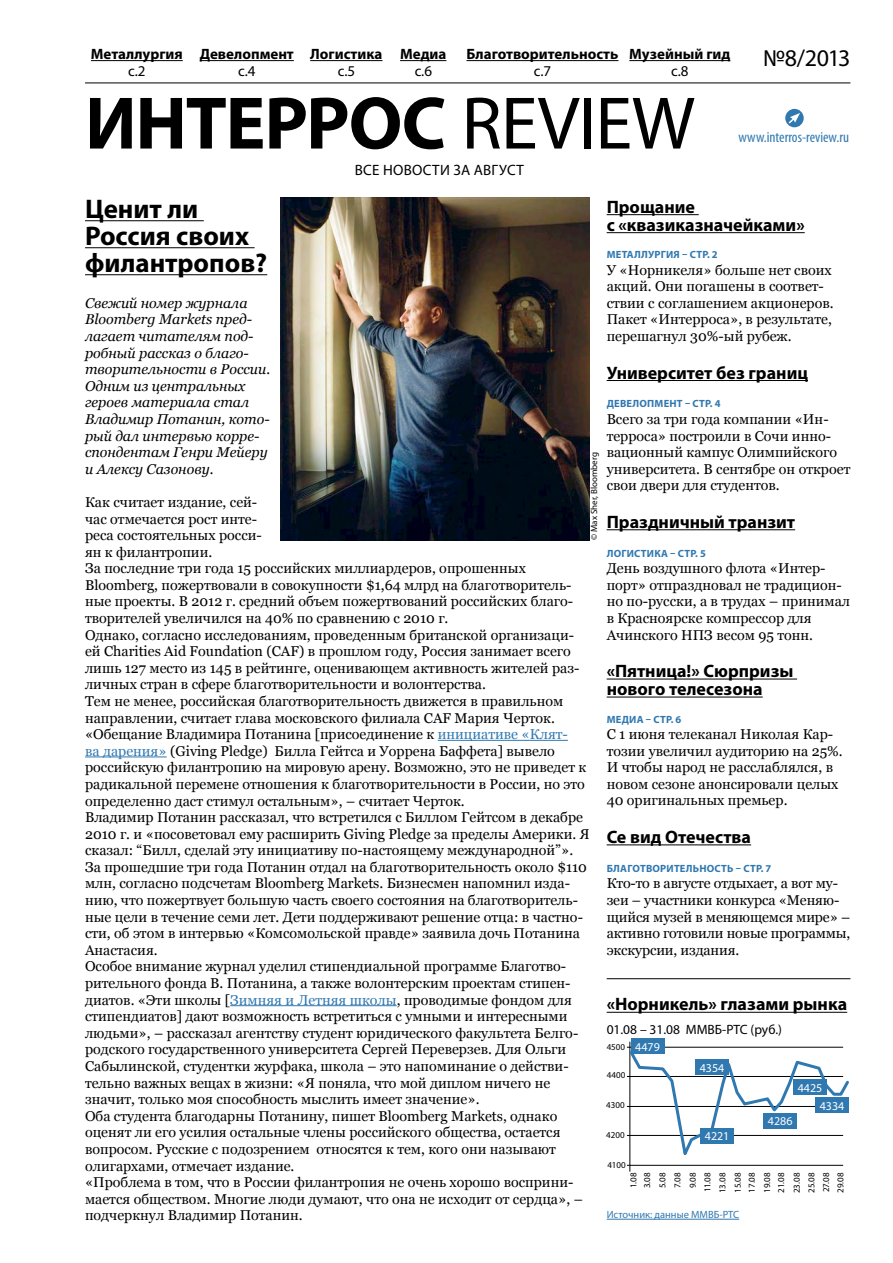
<style>
.page{position:relative;width:893px;height:1263px;background:#fff}
.page>*{position:absolute;margin:0;border:0;box-sizing:border-box;transform-origin:0 0}
.t1{font:700 75px "Myriad Pro";letter-spacing:-.015em;color:#000}
.t2{font:700 27px/27px "Myriad Pro";color:#000}
.t3{font:24px "Myriad Pro";color:#000}
.t4{font:700 18px/18px "Myriad Pro";color:#000}
.t5{font:700 15px "Myriad Pro";color:#000}
.t6{font:15px "Myriad Pro";letter-spacing:.02em;color:#000}
.t7{font:condensed 15px "Myriad Pro";color:#3078b0}
.t8{font:14.25px/16.6px "Georgia";color:#000}
.t9{font:italic 14.25px/16.6px "Georgia";color:#000}
.t10{font:13.5px "Myriad Pro";color:#000}
.t11{font:12px/18px "Myriad Pro";color:#fff}
.t12{font:700 10.5px "Myriad Pro";letter-spacing:.02em;color:#3078b0}
.t13{font:10.5px "Myriad Pro";color:#3078b0}
.t14{font:9px/14.5px "Myriad Pro";color:#000}
.t15{font:9px/15.1px "Myriad Pro";letter-spacing:.025em;color:#000;text-align:center}
.s1{font-weight:400}
.s2{color:#3078b0}
.s3{font-size:12px;color:#fff}
</style>
<div class="page">
<hr style="left:310px;top:60px;width:72px;height:1px;background:#000">
<hr style="left:200px;top:60px;width:94px;height:1px;background:#000">
<hr style="left:85px;top:220px;width:119px;height:1px;background:#000">
<hr style="left:85px;top:247px;width:170px;height:1px;background:#000">
<hr style="left:85px;top:274px;width:182px;height:1px;background:#000">
<hr style="left:85px;top:83px;width:765px;height:1px;background:#000">
<hr style="left:466px;top:60px;width:152px;height:1px;background:#000">
<svg style="left:785px;top:109px;width:19px;height:18px"></svg>
<svg style="left:787px;top:113px;width:13px;height:12px"></svg>
<hr style="left:91px;top:60px;width:92px;height:1px;background:#000">
<hr style="left:629px;top:60px;width:101px;height:1px;background:#000">
<hr style="left:400px;top:60px;width:46px;height:1px;background:#000">
<hr style="left:607px;top:214px;width:92px;height:1px;background:#000">
<hr style="left:607px;top:232px;width:198px;height:1px;background:#000">
<hr style="left:607px;top:380px;width:201px;height:1px;background:#000">
<hr style="left:607px;top:529px;width:188px;height:1px;background:#000">
<hr style="left:607px;top:679px;width:190px;height:1px;background:#000">
<hr style="left:607px;top:697px;width:156px;height:1px;background:#000">
<hr style="left:607px;top:844px;width:144px;height:1px;background:#000">
<hr style="left:607px;top:978px;width:243px;height:1px;background:#000">
<hr style="left:627px;top:1165px;width:216px;height:1px;background:#000">
<hr style="left:627px;top:1047px;width:216px;height:1px;background:#000">
<hr style="left:607px;top:1012px;width:240px;height:1px;background:#000">
<hr style="left:607px;top:1219px;width:132px;height:1px;background:#3078b0">
<hr style="left:630px;top:1042px;width:1px;height:129px;background:#000">
<svg style="left:627px;top:1048px;width:222px;height:116px"></svg>
<div style="left:631px;top:1038px;width:33px;height:16px;background:#3078b0"></div>
<div style="left:700px;top:1128px;width:34px;height:15px;background:#3078b0"></div>
<div style="left:695px;top:1059px;width:34px;height:16px;background:#3078b0"></div>
<div style="left:763px;top:1113px;width:34px;height:16px;background:#3078b0"></div>
<div style="left:793px;top:1079px;width:34px;height:16px;background:#3078b0"></div>
<div style="left:815px;top:1097px;width:34px;height:16px;background:#3078b0"></div>
<hr style="left:438px;top:740px;width:130px;height:1px;background:#3078b0">
<hr style="left:85px;top:756px;width:82px;height:1px;background:#3078b0">
<hr style="left:230px;top:1005px;width:167px;height:1px;background:#3078b0">
<img style="left:280px;top:198px;width:310px;height:342px">
<p class="t5" style="left:91px;top:44px;width:93px">Металлургия</p>
<p class="t5" style="left:629px;top:44px;width:103px">Музейный гид</p>
<p class="t6" style="left:671px;top:61px;width:19px">c.8</p>
<p class="t5" style="left:200px;top:44px;width:184px">Девелопмент Логистика</p>
<h3 class="t3" style="left:763px;top:43px;width:89px">№8/2013</h3>
<p class="t5" style="left:400px;top:44px;width:48px">Медиа</p>
<p class="t5" style="left:466px;top:44px;width:153px">Благотворительность</p>
<p class="t6" style="left:128px;top:61px;width:19px">c.2</p>
<p class="t6" style="left:415px;top:61px;width:19px">c.6</p>
<p class="t6" style="left:534px;top:61px;width:19px">c.7</p>
<p class="t6" style="left:238px;top:61px;width:19px">c.4</p>
<p class="t6" style="left:338px;top:61px;width:19px">c.5</p>
<h1 class="t1" style="left:85px;top:74px;width:611px">ИНТЕРРОС <span class="s1">REVIEW</span></h1>
<p class="t6" style="left:355px;top:161px;width:162px">Все новости за АВГУСТ</p>
<p class="t7" style="left:738px;top:128px;width:112px">www.interros-review.ru</p>
<h2 class="t2" style="left:85px;top:195px;width:184px">Ценит ли<br>Россия своих филантропов?</h2>
<p class="t4" style="left:607px;top:197px;width:200px">Прощание<br>с «квазиказначейками»</p>
<p class="t12" style="left:607px;top:248px;width:112px">МЕТАЛЛУРГИЯ – стр. 2</p>
<p class="t8" style="left:607px;top:262px;width:228px">У «Норникеля» больше нет своих акций. Они погашены в соответ&shy;ствии с соглашением акционеров.<br>Пакет «Интерроса», в результате, перешагнул 30%-ый рубеж.</p>
<p class="t4" style="left:607px;top:363px;width:203px">Университет без границ</p>
<p class="t12" style="left:607px;top:397px;width:115px">ДЕВЕЛОПМЕНТ – стр. 4</p>
<p class="t8" style="left:607px;top:411px;width:245px">Всего за три года компании «Ин&shy;терроса» построили в Сочи инно&shy;вационный кампус Олимпийского университета. В сентябре он откроет свои двери для студентов.</p>
<p class="t4" style="left:607px;top:512px;width:190px">Праздничный транзит</p>
<p class="t12" style="left:607px;top:546px;width:101px">ЛОГИСТИКА – стр. 5</p>
<p class="t8" style="left:607px;top:560px;width:245px">День воздушного флота «Интер&shy;порт» отпраздновал не традицион&shy;но по-русски, а в трудах – принимал в Красноярске компрессор для<br>Ачинского НПЗ весом 95 тонн.</p>
<p class="t4" style="left:607px;top:662px;width:188px">«Пятница!» Сюрпризы нового телесезона</p>
<p class="t12" style="left:607px;top:712px;width:76px">МЕДИА – стр. 6</p>
<p class="t8" style="left:607px;top:726px;width:237px">С 1 июня телеканал Николая Кар&shy;тозии увеличил аудиторию на 25%.<br>И чтобы народ не расслаблялся, в новом сезоне анонсировали целых<br>40 оригинальных премьер.</p>
<p class="t4" style="left:607px;top:827px;width:146px">Се вид Отечества</p>
<p class="t12" style="left:607px;top:861px;width:166px">БЛАГОТВОРИТЕЛЬНОСТЬ – стр. 7</p>
<p class="t8" style="left:607px;top:875px;width:245px">Кто-то в августе отдыхает, а вот му&shy;зеи – участники конкурса «Меняю&shy;щийся музей в меняющемся мире» – активно готовили новые программы, экскурсии, издания.</p>
<p class="t9" style="left:85px;top:295px;width:187px">Свежий номер журнала<br>Bloomberg Markets пред&shy;лагает читателям под&shy;робный рассказ о благо&shy;творительности в России.<br>Одним из центральных героев материала стал<br>Владимир Потанин, кото&shy;рый дал интервью корре&shy;спондентам Генри Мейеру и Алексу Сазонову.</p>
<p class="t8" style="left:85px;top:494px;width:506px">Как считает издание, сей-<br>час отмечается рост инте-<br>реса состоятельных росси-<br>ян к филантропии.<br>За последние три года 15 российских миллиардеров, опрошенных Bloomberg, пожертвовали в совокупности $1,64 млрд на благотворитель&shy;ные проекты. В 2012 г. средний объем пожертвований российских благо&shy;творителей увеличился на 40% по сравнению с 2010 г.<br>Однако, согласно исследованиям, проведенным британской организаци&shy;ей Charities Aid Foundation (CAF) в прошлом году, Россия занимает всего лишь 127 место из 145 в рейтинге, оценивающем активность жителей раз&shy;личных стран в сфере благотворительности и волонтерства.<br>Тем не менее, российская благотворительность движется в правильном направлении, считает глава московского филиала CAF Мария Черток. «Обещание Владимира Потанина [присоединение к <span class="s2">инициативе «Клят-<br>ва дарения»</span> (Giving Pledge) Билла Гейтса и Уоррена Баффета] вывело российскую филантропию на мировую арену. Возможно, это не приведет к радикальной перемене отношения к благотворительности в России, но это определенно даст стимул остальным», – считает Черток.<br>Владимир Потанин рассказал, что встретился с Биллом Гейтсом в декабре 2010 г. и «посоветовал ему расширить Giving Pledge за пределы Америки. Я сказал: “Билл, сделай эту инициативу по-настоящему международной”».<br>За прошедшие три года Потанин отдал на благотворительность около $110 млн, согласно подсчетам Bloomberg Markets. Бизнесмен напомнил изда&shy;нию, что пожертвует большую часть своего состояния на благотворитель&shy;ные цели в течение семи лет. Дети поддерживают решение отца: в частно&shy;сти, об этом в интервью «Комсомольской правде» заявила дочь Потанина Анастасия.<br>Особое внимание журнал уделил стипендиальной программе Благотво&shy;рительного фонда В. Потанина, а также волонтерским проектам стипен&shy;диатов. «Эти школы [<span class="s2">Зимняя и Летняя школы</span>, проводимые фондом для стипендиатов] дают возможность встретиться с умными и интересными людьми», – рассказал агентству студент юридического факультета Белго&shy;родского государственного университета Сергей Переверзев. Для Ольги Сабылинской, студентки журфака, школа – это напоминание о действи&shy;тельно важных вещах в жизни: «Я поняла, что мой диплом ничего не значит, только моя способность мыслить имеет значение».<br>Оба студента благодарны Потанину, пишет Bloomberg Markets, однако оценят ли его усилия остальные члены российского общества, остается вопросом. Русские с подозрением относятся к тем, кого они называют олигархами, отмечает издание.<br>«Проблема в том, что в России филантропия не очень хорошо восприни&shy;мается обществом. Многие люди думают, что она не исходит от сердца», – подчеркнул Владимир Потанин.</p>
<p class="t14" style="left:587px;top:540px;width:89px;rotate:-90deg">© Max Sher, Bloomberg</p>
<p class="t4" style="left:607px;top:995px;width:242px">«Норникель» глазами рынка</p>
<p class="t10" style="left:607px;top:1021px;width:177px">01.08 – 31.08 ММВБ-РТС (руб.)</p>
<p class="t14" style="left:607px;top:1039px;width:55px">4500 <span class="s3">4479</span></p>
<p class="t11" style="left:700px;top:1058px;width:26px">4354</p>
<p class="t14" style="left:607px;top:1067px;width:20px">4400</p>
<p class="t11" style="left:820px;top:1079px;width:26px;text-indent:-22px">4425<br>4334</p>
<p class="t14" style="left:606px;top:1098px;width:20px">4300</p>
<p class="t11" style="left:768px;top:1112px;width:26px">4286</p>
<p class="t11" style="left:705px;top:1127px;width:26px">4221</p>
<p class="t14" style="left:606px;top:1128px;width:20px">4200</p>
<p class="t14" style="left:607px;top:1157px;width:20px">4100</p>
<p class="t14" style="left:626px;top:1188px;width:18px;line-height:13.5px;rotate:-90deg">1.08<br>3.08</p>
<p class="t15" style="left:655px;top:1193px;width:22px;rotate:-90deg">5.08<br>7.08<br>9.08<br>11.08<br>13.08<br>15.08</p>
<p class="t14" style="left:744px;top:1192px;width:22px;line-height:15.5px;rotate:-90deg">17.08<br>19.08</p>
<p class="t14" style="left:773px;top:1193px;width:22px;line-height:15.9px;rotate:-90deg">21.08<br>23.08</p>
<p class="t14" style="left:804px;top:1193px;width:22px;text-align:justify;rotate:-90deg">25.08<br>27.08<br>29.08</p>
<p class="t13" style="left:607px;top:1208px;width:128px">Источник: данные ММВБ-РТС</p>
</div>
